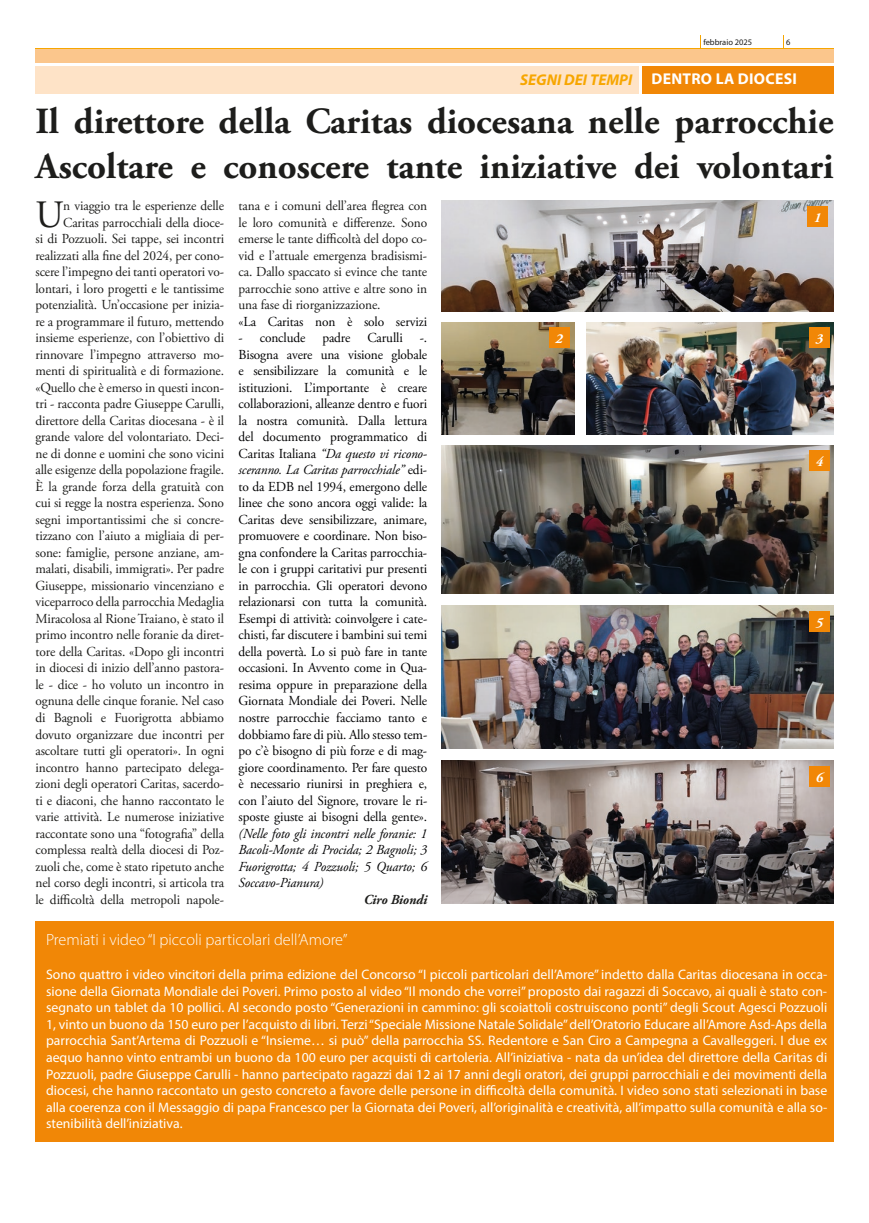
<style>
.page{position:relative;width:869px;height:1223px;background:#fff}
.page>*{position:absolute;margin:0;border:0;box-sizing:border-box;transform-origin:0 0}
.t1{font:38.62px "Adobe Garamond Pro";color:#1d1d1b}
.t2{font:700 36.75px/44.1px "Adobe Garamond Pro";color:#1d1d1b}
.t3{font:300 16.25px "Myriad Pro";color:#fff}
.t4{font:700 15.62px "Myriad Pro";letter-spacing:.01em;color:#fff}
.t5{font:13.75px/16.5px "Adobe Garamond Pro";letter-spacing:-.01em;color:#1d1d1b;text-align:right}
.t6{font:13.75px/16.5px "Myriad Pro";color:#fff;text-align:justify}
.t7{font:13.75px/16.5px "Adobe Garamond Pro";letter-spacing:-.01em;color:#020203;text-align:justify}
.t8{font:italic 13.75px/16.5px "Adobe Garamond Pro";letter-spacing:-.01em;color:#020203;text-align:justify}
.t9{font:italic 700 13.75px "Adobe Garamond Pro";letter-spacing:-.01em;color:#1d1d1b}
.t10{font:italic 700 13.75px "Adobe Garamond Pro";color:#fff}
.t11{font:8.5px "Myriad Pro";color:#1d1d1b}
.t12{font:8.38px "Myriad Pro";color:#1d1d1b}
.s1{font-style:italic;color:#f7a600}
.s2{font-style:italic}
</style>
<div class="page">
<div style="left:35px;top:66px;width:604px;height:27px;background:#fee3c7"></div>
<div style="left:35px;top:49px;width:798px;height:13px;background:#fbc68c"></div>
<div style="left:642px;top:66px;width:191px;height:27px;background:#f18706"></div>
<img style="left:441px;top:200px;width:392px;height:112px">
<img style="left:441px;top:605px;width:392px;height:144px">
<img style="left:441px;top:322px;width:133px;height:112px">
<img style="left:441px;top:446px;width:392px;height:148px">
<img style="left:441px;top:760px;width:392px;height:144px">
<div style="left:35px;top:921px;width:798px;height:220px;background:#f18706"></div>
<img style="left:586px;top:322px;width:247px;height:112px">
<div style="left:806px;top:206px;width:21px;height:21px;background:#f18706"></div>
<div style="left:548px;top:327px;width:21px;height:21px;background:#f18706"></div>
<div style="left:808px;top:327px;width:21px;height:21px;background:#f18706"></div>
<div style="left:808px;top:450px;width:21px;height:21px;background:#f18706"></div>
<div style="left:808px;top:611px;width:21px;height:21px;background:#f18706"></div>
<div style="left:808px;top:766px;width:21px;height:21px;background:#f18706"></div>
<svg style="left:783px;top:35px;width:1px;height:13px"></svg>
<hr style="left:35px;top:48px;width:798px;height:1px;background:#f7a600">
<p class="t11" style="left:703px;top:36px;width:50px">febbraio 2025</p>
<p class="t12" style="left:785px;top:37px;width:6px">6</p>
<p class="t4" style="left:651px;top:68px;width:147px">DENTRO LA DIOCESI</p>
<p class="t4" style="left:520px;top:69px;width:270px"><span class="s1">SEGNI DEI TEMPI</span> DENTRO LA DIOCESI</p>
<h2 class="t2" style="left:35px;top:100px;width:799px">Il direttore della Caritas diocesana nelle parrocchie<br>Ascoltare e conoscere tante iniziative dei volontari</h2>
<p class="t5" style="left:35px;top:198px;width:190px">n viaggio tra le esperienze delle Caritas parrocchiali della dioce-<br>si di Pozzuoli. Sei tappe, sei incontri realizzati alla fine del 2024, per cono&shy;scere l’impegno dei tanti operatori vo&shy;lontari, i loro progetti e le tantissime potenzialità. Un’occasione per inizia&shy;re a programmare il futuro, mettendo insieme esperienze, con l’obiettivo di rinnovare l’impegno attraverso mo&shy;menti di spiritualità e di formazione. «Quello che è emerso in questi incon&shy;tri - racconta padre Giuseppe Carulli, direttore della Caritas diocesana - è il grande valore del volontariato. Deci&shy;ne di donne e uomini che sono vicini alle esigenze della popolazione fragile.<br>È la grande forza della gratuità con cui si regge la nostra esperienza. Sono segni importantissimi che si concre&shy;tizzano con l’aiuto a migliaia di per&shy;sone: famiglie, persone anziane, am&shy;malati, disabili, immigrati». Per padre Giuseppe, missionario vincenziano e viceparroco della parrocchia Medaglia Miracolosa al Rione Traiano, è stato il primo incontro nelle foranie da diret&shy;tore della Caritas. «Dopo gli incontri in diocesi di inizio dell’anno pastora&shy;le - dice - ho voluto un incontro in ognuna delle cinque foranie. Nel caso di Bagnoli e Fuorigrotta abbiamo dovuto organizzare due incontri per ascoltare tutti gli operatori». In ogni incontro hanno partecipato delega&shy;zioni degli operatori Caritas, sacerdo&shy;ti e diaconi, che hanno raccontato le varie attività. Le numerose iniziative raccontate sono una “fotografia” della complessa realtà della diocesi di Poz&shy;zuoli che, come è stato ripetuto anche nel corso degli incontri, si articola tra le difficoltà della metropoli napole-</p>
<p class="t5" style="left:238px;top:198px;width:190px;text-align:justify">tana e i comuni dell’area flegrea con le loro comunità e differenze. Sono emerse le tante difficoltà del dopo co&shy;vid e l’attuale emergenza bradisismi&shy;ca. Dallo spaccato si evince che tante parrocchie sono attive e altre sono in una fase di riorganizzazione.</p>
<h1 class="t1" style="left:35px;top:191px;width:29px">U</h1>
<p class="t7" style="left:238px;top:314px;width:190px">«La Caritas non è solo servizi</p>
<p class="t7" style="left:238px;top:330px;width:190px">- conclude padre Carulli -.<br>Bisogna avere una visione globale e sensibilizzare la comunità e le istituzioni. L’importante è creare collaborazioni, alleanze dentro e fuori la nostra comunità. Dalla lettura del documento programmatico di Caritas Italiana <span class="s2">“Da questo vi ricono&shy;sceranno. La Caritas parrocchiale”</span> edi&shy;to da EDB nel 1994, emergono delle linee che sono ancora oggi valide: la Caritas deve sensibilizzare, animare, promuovere e coordinare. Non biso&shy;gna confondere la Caritas parrocchia&shy;le con i gruppi caritativi pur presenti in parrocchia. Gli operatori devono relazionarsi con tutta la comunità.<br>Esempi di attività: coinvolgere i cate&shy;chisti, far discutere i bambini sui temi della povertà. Lo si può fare in tante occasioni. In Avvento come in Qua&shy;resima oppure in preparazione della Giornata Mondiale dei Poveri. Nelle nostre parrocchie facciamo tanto e dobbiamo fare di più. Allo stesso tem&shy;po c’è bisogno di più forze e di mag&shy;giore coordinamento. Per fare questo è necessario riunirsi in preghiera e, con l’aiuto del Signore, trovare le ri&shy;sposte giuste ai bisogni della gente».</p>
<p class="t8" style="left:238px;top:825px;width:190px">(Nelle foto gli incontri nelle foranie: 1<br>Bacoli-Monte di Procida; 2 Bagnoli; 3<br>Fuorigrotta; 4 Pozzuoli; 5 Quarto; 6<br>Soccavo-Pianura)</p>
<p class="t9" style="left:363px;top:891px;width:65px">Ciro Biondi</p>
<p class="t10" style="left:813px;top:209px;width:9px">1</p>
<p class="t10" style="left:555px;top:330px;width:9px">2</p>
<p class="t10" style="left:815px;top:330px;width:9px">3</p>
<p class="t10" style="left:815px;top:453px;width:9px">4</p>
<p class="t10" style="left:815px;top:614px;width:9px">5</p>
<p class="t10" style="left:815px;top:769px;width:9px">6</p>
<p class="t3" style="left:46px;top:929px;width:303px">Premiati i video “I piccoli particolari dell’Amore”</p>
<p class="t6" style="left:46px;top:966px;width:782px">Sono quattro i video vincitori della prima edizione del Concorso “I piccoli particolari dell’Amore” indetto dalla Caritas diocesana in occa&shy;sione della Giornata Mondiale dei Poveri. Primo posto al video “Il mondo che vorrei” proposto dai ragazzi di Soccavo, ai quali è stato con&shy;segnato un tablet da 10 pollici. Al secondo posto “Generazioni in cammino: gli scoiattoli costruiscono ponti” degli Scout Agesci Pozzuoli 1, vinto un buono da 150 euro per l’acquisto di libri. Terzi “Speciale Missione Natale Solidale” dell’Oratorio Educare all’Amore Asd-Aps della parrocchia Sant’Artema di Pozzuoli e “Insieme… si può” della parrocchia SS. Redentore e San Ciro a Campegna a Cavalleggeri. I due ex aequo hanno vinto entrambi un buono da 100 euro per acquisti di cartoleria. All’iniziativa - nata da un’idea del direttore della Caritas di Pozzuoli, padre Giuseppe Carulli - hanno partecipato ragazzi dai 12 ai 17 anni degli oratori, dei gruppi parrocchiali e dei movimenti della diocesi, che hanno raccontato un gesto concreto a favore delle persone in difficoltà della comunità. I video sono stati selezionati in base alla coerenza con il Messaggio di papa Francesco per la Giornata dei Poveri, all’originalità e creatività, all’impatto sulla comunità e alla so&shy;stenibilità dell’iniziativa.</p>
</div>
